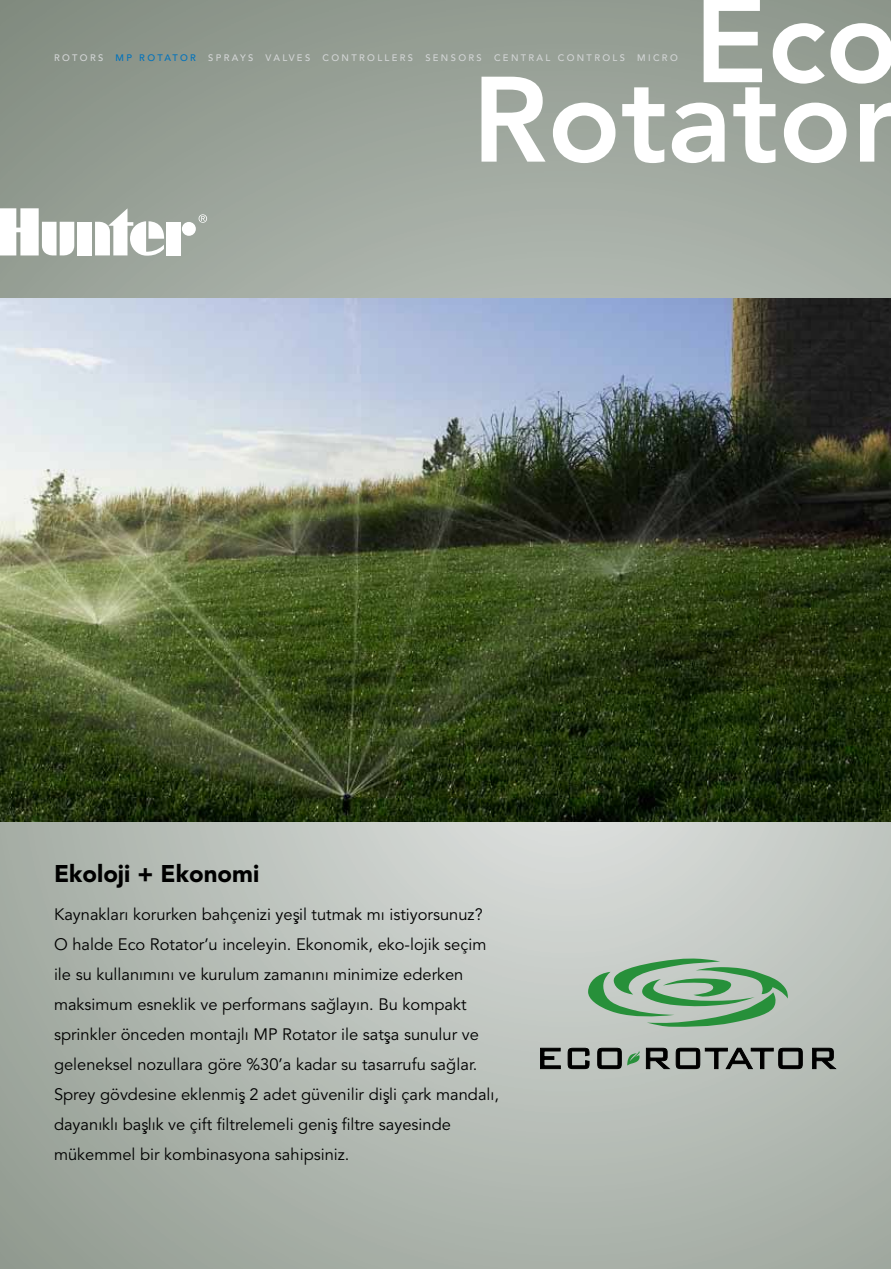
<style>
.page{position:relative;width:891px;height:1269px;background:#fff}
.page>*{position:absolute;margin:0;border:0;box-sizing:border-box;transform-origin:0 0}
.t1{font:800 120px "Avenir";color:#fff}
.t2{font:900 24px "Avenir";color:#000}
.t3{font:16.5px/30px "Avenir";color:#000}
.t4{font:500 9.3px "Avenir";letter-spacing:.25em;color:#d3d5d6}
.t5{font:500 9.3px "Avenir";letter-spacing:.25em;color:#0072bc}
.s1{font-weight:900}
</style>
<div class="page">
<img style="left:0;top:0;width:891px;height:1269px">
<img style="left:0;top:298px;width:891px;height:523px">
<svg style="left:588px;top:957px;width:200px;height:70px;background:#92b798"></svg>
<svg style="left:540px;top:1047px;width:21px;height:22px"></svg>
<svg style="left:567px;top:1047px;width:23px;height:22px"></svg>
<svg style="left:646px;top:1047px;width:157px;height:23px;background:#717571"></svg>
<svg style="left:812px;top:1047px;width:25px;height:22px"></svg>
<svg style="left:597px;top:1047px;width:43px;height:22px"></svg>
<svg style="left:199px;top:214px;width:8px;height:9px"></svg>
<div style="left:77px;top:222px;width:15px;height:33px;background:#fff"></div>
<div style="left:182px;top:222px;width:14px;height:14px;background:#fff;border-radius:50%"></div>
<div style="left:166px;top:222px;width:15px;height:33px;background:#fff"></div>
<svg style="left:95px;top:208px;width:69px;height:48px"></svg>
<svg style="left:0;top:208px;width:74px;height:48px"></svg>
<h1 class="t1" style="left:694px;top:-30px;width:206px">Eco</h1>
<p class="t4" style="left:54px;top:53px;width:51px">ROTORS</p>
<p class="t5" style="left:116px;top:53px;width:82px">MP ROTATOR</p>
<p class="t4" style="left:208px;top:53px;width:47px">SPRAYS</p>
<p class="t4" style="left:266px;top:53px;width:46px">VALVES</p>
<p class="t4" style="left:323px;top:53px;width:92px">CONTROLLERS</p>
<p class="t4" style="left:425px;top:53px;width:58px">SENSORS</p>
<p class="t4" style="left:494px;top:53px;width:132px">CENTRAL CONTROLS</p>
<p class="t4" style="left:637px;top:53px;width:42px">MICRO</p>
<h1 class="t1" style="left:472px;top:49px;width:428px">Rotator</h1>
<h2 class="t2" style="left:54px;top:859px;width:207px">Ekoloji + Ekonomi</h2>
<p class="t3" style="left:54px;top:900px;width:447px">Kaynakları korurken bahçenizi yes<span class="s1">¸</span>il tutmak mı istiyorsunuz?<br>O halde Eco Rotator’u inceleyin. Ekonomik, eko-lojik seçim ile su kullanımını ve kurulum zamanını minimize ederken maksimum esneklik ve performans sag˘layın. Bu kompakt sprinkler önceden montajlı MP Rotator ile sats<span class="s1">¸</span>a sunulur ve geleneksel nozullara göre %30’a kadar su tasarrufu sag˘ lar.<br>Sprey gövdesine eklenmis<span class="s1">¸</span> 2 adet güvenilir dis<span class="s1">¸</span>li çark mandalı, dayanıklı bas<span class="s1">¸</span>lık ve çift filtrelemeli genis<span class="s1">¸</span> filtre sayesinde mükemmel bir kombinasyona sahipsiniz.</p>
</div>
